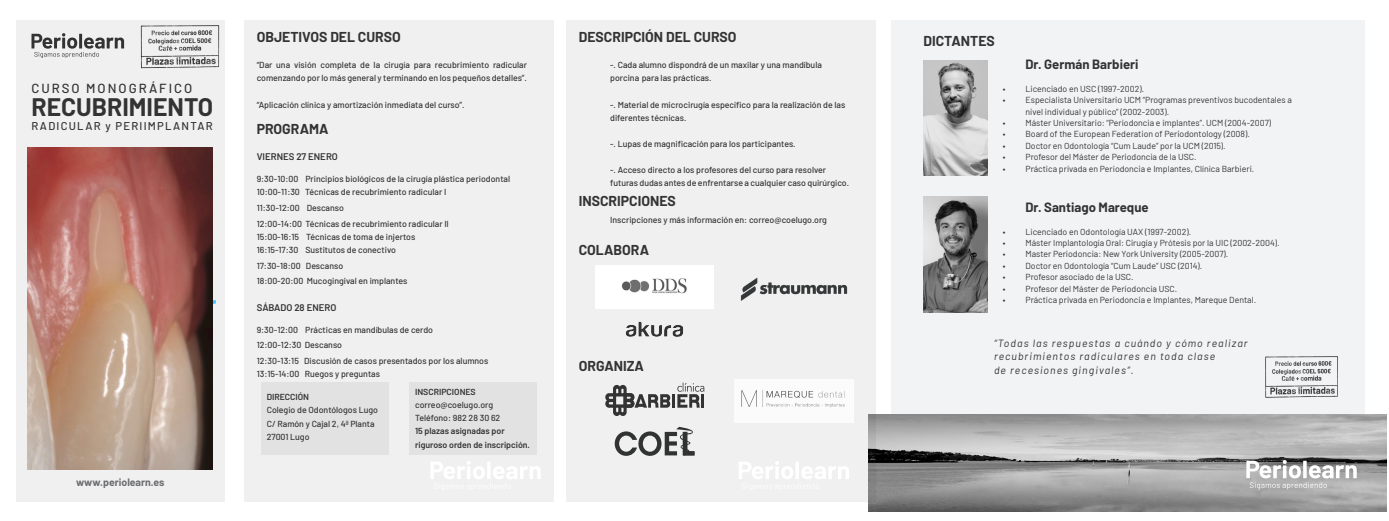
<style>
.page{position:relative;width:1389px;height:521px;background:#fff}
.page>*{position:absolute;margin:0;border:0;box-sizing:border-box;transform-origin:0 0}
.H1{font:700 24.76px "Barlow";color:#323332}
.Body_Text_Justify{font:700 14px "Barlow";color:#323332}
.Body_Text_Justify-2{font:700 13.12px "Barlow";color:#323332}
.H2{font:500 13.12px "Barlow";letter-spacing:.15em;color:#323332}
.H3__copy{font:500 11.29px "Barlow";letter-spacing:.11em;color:#323332}
._12__Left{font:italic 10.5px/13.1px "Barlow";letter-spacing:.1em;color:#323332}
.t1{font:700 10.5px "Barlow";color:#6c6d70}
.Body_Text_Justify-3{font:600 9.62px "Barlow";color:#323332}
.Body_Text_Justify-4{font:500 8.75px/13.1px "Barlow";color:#323332}
.Body_Text_Justify-5{font:8.75px/11.4px "Barlow";color:#323332}
.Body_Text_Center{font:500 8.75px "Barlow";color:#323332}
.Body_Text_Center-2{font:600 8.75px/13.1px "Barlow";color:#323332}
</style>
<div class="page">
<div style="left:891px;top:20px;width:474px;height:457px;background:#f2f3f4"></div>
<img style="left:868px;top:414px;width:518px;height:97px">
<div style="left:244px;top:20px;width:310px;height:481px;background:linear-gradient(to right,#eee,#eee)"></div>
<div style="left:16px;top:20px;width:208px;height:481px;background:#f0f0f0"></div>
<svg style="left:212px;top:297px;width:5px;height:24px"></svg>
<img style="left:27px;top:148px;width:185px;height:321px">
<svg style="left:31px;top:33px;width:93px;height:25px"></svg>
<img style="left:924px;top:60px;width:63px;height:116px">
<img style="left:924px;top:197px;width:63px;height:115px">
<div style="left:567px;top:20px;width:309px;height:481px;background:#f0f0f0"></div>
<svg style="left:430px;top:461px;width:111px;height:29px"></svg>
<svg style="left:739px;top:461px;width:110px;height:26px"></svg>
<svg style="left:1246px;top:460px;width:111px;height:29px"></svg>
<hr style="left:672px;top:394px;width:3px;height:14px;background:#333">
<svg style="left:677px;top:382px;width:27px;height:26px"></svg>
<svg style="left:605px;top:385px;width:66px;height:31px"></svg>
<img style="left:735px;top:379px;width:118px;height:43px">
<img style="left:740px;top:277px;width:108px;height:24px">
<img style="left:595px;top:265px;width:119px;height:43px">
<img style="left:626px;top:321px;width:57px;height:16px">
<svg style="left:615px;top:427px;width:79px;height:29px"></svg>
<img style="left:140px;top:20px;width:85px;height:70px">
<img style="left:1265px;top:356px;width:73px;height:42px">
<p class="H2" style="left:32px;top:79px;width:162px">CURSO MONOGRÁFICO</p>
<p class="H1" style="left:32px;top:89px;width:183px">RECUBRIMIENTO</p>
<p class="H3__copy" style="left:32px;top:117px;width:183px">RADICULAR y PERIIMPLANTAR</p>
<p class="t1" style="left:76px;top:474px;width:90px">www.periolearn.es</p>
<p class="Body_Text_Justify" style="left:257px;top:27px;width:146px">OBJETIVOS DEL CURSO</p>
<p class="Body_Text_Justify-4" style="left:257px;top:58px;width:272px">“Dar una visión completa de la cirugía para recubrimiento radicular comenzando por lo más general y terminando en los pequeños detalles”.</p>
<p class="Body_Text_Justify-4" style="left:257px;top:97px;width:209px">“Aplicación clínica y amortización inmediata del curso”.</p>
<p class="Body_Text_Justify" style="left:257px;top:118px;width:73px">PROGRAMA</p>
<p class="Body_Text_Justify-3" style="left:257px;top:150px;width:83px">VIERNES 27 ENERO</p>
<p class="Body_Text_Justify-4" style="left:257px;top:172px;width:255px">9:30-10:00 Principios biológicos de la cirugía plástica periodontal</p>
<p class="Body_Text_Justify-4" style="left:257px;top:185px;width:191px">10:00-11:30 Técnicas de recubrimiento radicular I</p>
<p class="Body_Text_Justify-4" style="left:257px;top:200px;width:89px">11:30-12:00 Descanso</p>
<p class="Body_Text_Justify-4" style="left:257px;top:216px;width:194px">12:00-14:00 Técnicas de recubrimiento radicular II</p>
<p class="Body_Text_Justify-4" style="left:257px;top:229px;width:160px">15:00-16:15 Técnicas de toma de injertos</p>
<p class="Body_Text_Justify-4" style="left:257px;top:242px;width:141px">16:15-17:30 Sustitutos de conectivo</p>
<p class="Body_Text_Justify-4" style="left:257px;top:258px;width:88px">17:30-18:00 Descanso</p>
<p class="Body_Text_Justify-4" style="left:257px;top:274px;width:152px">18:00-20:00 Mucogingival en implantes</p>
<p class="Body_Text_Justify-3" style="left:257px;top:300px;width:81px">SÁBADO 28 ENERO</p>
<p class="Body_Text_Justify-4" style="left:257px;top:322px;width:178px">9:30-12:00 Prácticas en mandíbulas de cerdo</p>
<p class="Body_Text_Justify-4" style="left:257px;top:338px;width:87px">12:00-12:30 Descanso</p>
<p class="Body_Text_Justify-4" style="left:257px;top:354px;width:233px">12:30-13:15 Discusión de casos presentados por los alumnos</p>
<p class="Body_Text_Justify-4" style="left:257px;top:367px;width:125px">13:15-14:00 Ruegos y preguntas</p>
<p class="Body_Text_Center-2" style="left:267px;top:390px;width:44px">DIRECCIÓN</p>
<p class="Body_Text_Center" style="left:267px;top:404px;width:113px">Colegio de Odontólogos Lugo</p>
<p class="Body_Text_Center" style="left:267px;top:417px;width:109px">C/ Ramón y Cajal 2, 4ª Planta</p>
<p class="Body_Text_Center" style="left:267px;top:430px;width:44px">27001 Lugo</p>
<p class="Body_Text_Center-2" style="left:415px;top:385px;width:62px">INSCRIPCIONES</p>
<p class="Body_Text_Center" style="left:415px;top:399px;width:79px">correo@coelugo.org</p>
<p class="Body_Text_Center" style="left:415px;top:412px;width:87px">Teléfono: 982 28 30 62</p>
<p class="Body_Text_Center-2" style="left:415px;top:424px;width:116px">15 plazas asignadas por riguroso orden de inscripción.</p>
<p class="Body_Text_Justify" style="left:579px;top:27px;width:159px">DESCRIPCIÓN DEL CURSO</p>
<p class="Body_Text_Justify-4" style="left:610px;top:58px;width:213px">-. Cada alumno dispondrá de un maxilar y una mandíbula porcina para las prácticas.</p>
<p class="Body_Text_Justify-4" style="left:610px;top:97px;width:237px">-. Material de microcirugía específico para la realización de las diferentes técnicas.</p>
<p class="Body_Text_Justify-4" style="left:610px;top:137px;width:187px">-. Lupas de magnificación para los participantes.</p>
<p class="Body_Text_Justify-4" style="left:610px;top:163px;width:240px">-. Acceso directo a los profesores del curso para resolver futuras dudas antes de enfrentarse a cualquier caso quirúrgico.</p>
<p class="Body_Text_Justify" style="left:579px;top:190px;width:99px">INSCRIPCIONES</p>
<p class="Body_Text_Justify-4" style="left:610px;top:213px;width:218px">Inscripciones y más información en: correo@coelugo.org</p>
<p class="Body_Text_Justify" style="left:579px;top:239px;width:72px">COLABORA</p>
<p class="Body_Text_Justify" style="left:579px;top:355px;width:67px">ORGANIZA</p>
<p class="Body_Text_Justify" style="left:924px;top:30px;width:73px">DICTANTES</p>
<p class="Body_Text_Justify-2" style="left:1025px;top:55px;width:115px">Dr. Germán Barbieri</p>
<p class="Body_Text_Justify-5" style="left:1003px;top:82px;width:143px">• Licenciado en USC (1997-2002).</p>
<p class="Body_Text_Justify-5" style="left:1025px;top:94px;width:268px;text-indent:-23px">• Especialista Universitario UCM “Programas preventivos bucodentales a nivel individual y público” (2002-2003).</p>
<p class="Body_Text_Justify-5" style="left:1003px;top:116px;width:270px">• Máster Universitario: “Periodoncia e implantes”. UCM (2004-2007)</p>
<p class="Body_Text_Justify-5" style="left:1003px;top:128px;width:249px">• Board of the European Federation of Periodontology (2008).</p>
<p class="Body_Text_Justify-5" style="left:1003px;top:139px;width:224px">• Doctor en Odontología “Cum Laude” por la UCM (2015).</p>
<p class="Body_Text_Justify-5" style="left:1003px;top:151px;width:195px">• Profesor del Máster de Periodoncia de la USC.</p>
<p class="Body_Text_Justify-5" style="left:1003px;top:162px;width:253px">• Práctica privada en Periodoncia e Implantes, Clínica Barbieri.</p>
<p class="Body_Text_Justify-2" style="left:1025px;top:197px;width:125px">Dr. Santiago Mareque</p>
<p class="Body_Text_Justify-5" style="left:1003px;top:225px;width:190px">• Licenciado en Odontología UAX (1997-2002).</p>
<p class="Body_Text_Justify-5" style="left:1003px;top:236px;width:278px">• Máster Implantología Oral: Cirugía y Prótesis por la UIC (2002-2004).</p>
<p class="Body_Text_Justify-5" style="left:1003px;top:248px;width:227px">• Master Periodoncia: New York University (2005-2007).</p>
<p class="Body_Text_Justify-5" style="left:1003px;top:259px;width:201px">• Doctor en Odontología “Cum Laude” USC (2014).</p>
<p class="Body_Text_Justify-5" style="left:1003px;top:271px;width:132px">• Profesor asociado de la USC.</p>
<p class="Body_Text_Justify-5" style="left:1003px;top:282px;width:176px">• Profesor del Máster de Periodoncia USC.</p>
<p class="Body_Text_Justify-5" style="left:1003px;top:293px;width:255px">• Práctica privada en Periodoncia e Implantes, Mareque Dental.</p>
<p class="_12__Left" style="left:994px;top:336px;width:255px">“Todas las respuestas a cuándo y cómo realizar recubrimientos radiculares en toda clase</p>
<p class="_12__Left" style="left:994px;top:362px;width:141px">de recesiones gingivales”.</p>
</div>
